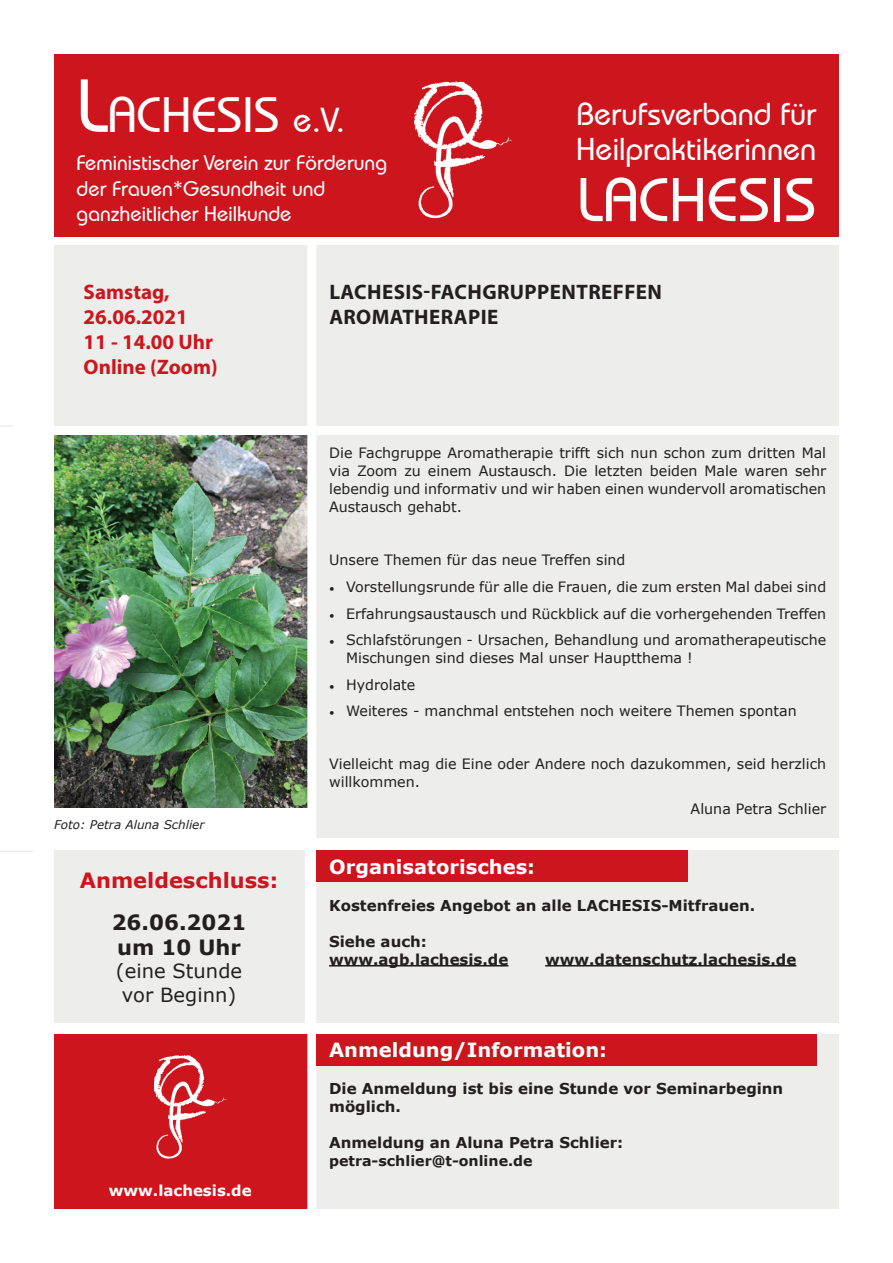
<style>
.page{position:relative;width:893px;height:1263px;background:#fff}
.page>*{position:absolute;margin:0;border:0;box-sizing:border-box;transform-origin:0 0}
.t1{font:500 61.5px "Bauhaus IT Cby BT";color:#fff}
.t2{font:500 49.5px "Bauhaus IT Cby BT";color:#fff}
.t3{font:500 31.5px/34.5px "Bauhaus IT Cby BT";color:#fff}
.t4{font:500 21px/25.5px "Bauhaus IT Cby BT";color:#fff}
.t5{font:700 21px/25.2px "Myriad Pro";color:#cd151d}
.t6{font:700 21px "Myriad Pro";letter-spacing:.02em;color:#231f20}
.t7{font:700 21px/25.2px "Verdana";color:#231f20}
.t8{font:700 21px "Verdana";color:#cd151d}
.t9{font:700 19.5px "Verdana";color:#fff}
.t10{font:19.5px/23.4px "Verdana";color:#231f20}
.t11{font:700 15px/18px "Verdana";color:#231f20}
.t12{font:700 15px "Verdana";color:#fff}
.t13{font:14.25px/18px "Verdana";color:#231f20}
.t14{font:700 14.25px "Verdana";color:#231f20}
.t15{font:italic 12px "Verdana";color:#231f20}
.s1{font-size:75px}
.s2{font-size:34.5px}
.s3{font-family:"Minion Pro"}
</style>
<div class="page">
<div style="left:54px;top:1034px;width:253px;height:175px;background:#cd151d"></div>
<div style="left:316px;top:435px;width:523px;height:403px;background:#ededec"></div>
<div style="left:316px;top:245px;width:523px;height:180px;background:#ededec"></div>
<div style="left:54px;top:245px;width:253px;height:180px;background:#ededec"></div>
<img style="left:54px;top:435px;width:253px;height:373px">
<div style="left:316px;top:1034px;width:523px;height:175px;background:#ededec"></div>
<div style="left:316px;top:850px;width:523px;height:173px;background:#ededec"></div>
<hr style="left:329px;top:965px;width:179px;height:1px;background:#231f20">
<hr style="left:545px;top:965px;width:251px;height:1px;background:#231f20">
<svg style="left:0;top:425px;width:13px;height:2px"></svg>
<hr style="left:0;top:850px;width:33px;height:2px;background:#ededec">
<div style="left:54px;top:850px;width:250px;height:173px;background:#ededec"></div>
<div style="left:316px;top:1034px;width:501px;height:32px;background:#cd151d"></div>
<div style="left:316px;top:850px;width:372px;height:32px;background:#cd151d"></div>
<div style="left:54px;top:54px;width:785px;height:182px;background:#cd151d"></div>
<img style="left:414px;top:81px;width:98px;height:138px">
<img style="left:154px;top:1055px;width:73px;height:104px">
<h2 class="t2" style="left:77px;top:84px;width:270px"><span class="s1">L</span>ACHESIS <span class="s2">e.V.</span></h2>
<h3 class="t4" style="left:77px;top:150px;width:312px">Feministischer Verein zur Förderung der Frauen*Gesundheit und ganzheitlicher Heilkunde</h3>
<h3 class="t3" style="left:576px;top:96px;width:242px">Berufsverband für<br>Heilpraktikerinnen</h3>
<h1 class="t1" style="left:577px;top:162px;width:241px">LACHESIS</h1>
<h3 class="t5" style="left:84px;top:278px;width:136px">SAMSTAG,<br>26.06.2021<br>11 - 14.00 UHR<br>ONLINE (ZOOM)</h3>
<p class="t15" style="left:54px;top:816px;width:152px">Foto: Petra Aluna Schlier</p>
<h3 class="t8" style="left:80px;top:865px;width:200px">Anmeldeschluss:</h3>
<h3 class="t7" style="left:112px;top:909px;width:136px">26.06.2021 um 10 Uhr</h3>
<h3 class="t10" style="left:116px;top:959px;width:128px">(eine Stunde vor Beginn)</h3>
<p class="t12" style="left:109px;top:1180px;width:144px">www.lachesis.de</p>
<h3 class="t6" style="left:329px;top:278px;width:126px">LACHESIS-FACH</h3>
<h3 class="t6" style="left:482px;top:278px;width:131px">GRUPPENTREFFE</h3>
<h3 class="t6" style="left:647px;top:278px;width:16px">N</h3>
<h3 class="t6" style="left:329px;top:303px;width:161px">AROMATHERAPIE</h3>
<p class="t13" style="left:329px;top:444px;width:499px;text-align:justify">Die Fachgruppe Aromatherapie trifft sich nun schon zum dritten Mal via Zoom zu einem Austausch. Die letzten beiden Male waren sehr lebendig und informativ und wir haben einen wundervoll aromatischen Austausch gehabt.</p>
<p class="t13" style="left:329px;top:551px;width:298px">Unsere Themen für das neue Treffen sind</p>
<p class="t13" style="left:329px;top:578px;width:499px"><span class="s3">•</span> Vorstellungsrunde für alle die Frauen, die zum ersten Mal dabei sind</p>
<p class="t13" style="left:329px;top:604px;width:499px"><span class="s3">•</span> Erfahrungsaustausch und Rückblick auf die vorhergehenden Treffen</p>
<p class="t13" style="left:346px;top:631px;width:482px;text-indent:-17px"><span class="s3">•</span> Schlafstörungen - Ursachen, Behandlung und aromatherapeutische<br>Mischungen sind dieses Mal unser Hauptthema !</p>
<p class="t13" style="left:329px;top:675px;width:88px"><span class="s3">•</span> Hydrolate</p>
<p class="t13" style="left:329px;top:702px;width:469px"><span class="s3">•</span> Weiteres - manchmal entstehen noch weitere Themen spontan</p>
<p class="t13" style="left:329px;top:755px;width:499px">Vielleicht mag die Eine oder Andere noch dazukommen, seid herzlich willkommen.</p>
<p class="t13" style="left:691px;top:799px;width:137px">Aluna Petra Schlier</p>
<h3 class="t9" style="left:329px;top:853px;width:207px">Organisatorisches:</h3>
<p class="t11" style="left:329px;top:896px;width:428px">Kostenfreies Angebot an alle Lachesis-Mitfrauen.</p>
<p class="t11" style="left:329px;top:932px;width:181px">Siehe auch: www.agb.lachesis.de</p>
<p class="t11" style="left:545px;top:950px;width:253px">www.datenschutz.lachesis.de</p>
<h3 class="t9" style="left:329px;top:1036px;width:279px">Anmeldung/Information:</h3>
<p class="t11" style="left:329px;top:1079px;width:456px">Die Anmeldung ist bis eine Stunde vor Seminarbeginn möglich.</p>
<p class="t11" style="left:329px;top:1133px;width:296px">Anmeldung an Aluna Petra Schlier:</p>
<p class="t14" style="left:329px;top:1151px;width:205px">petra-schlier@t-online.de</p>
</div>
